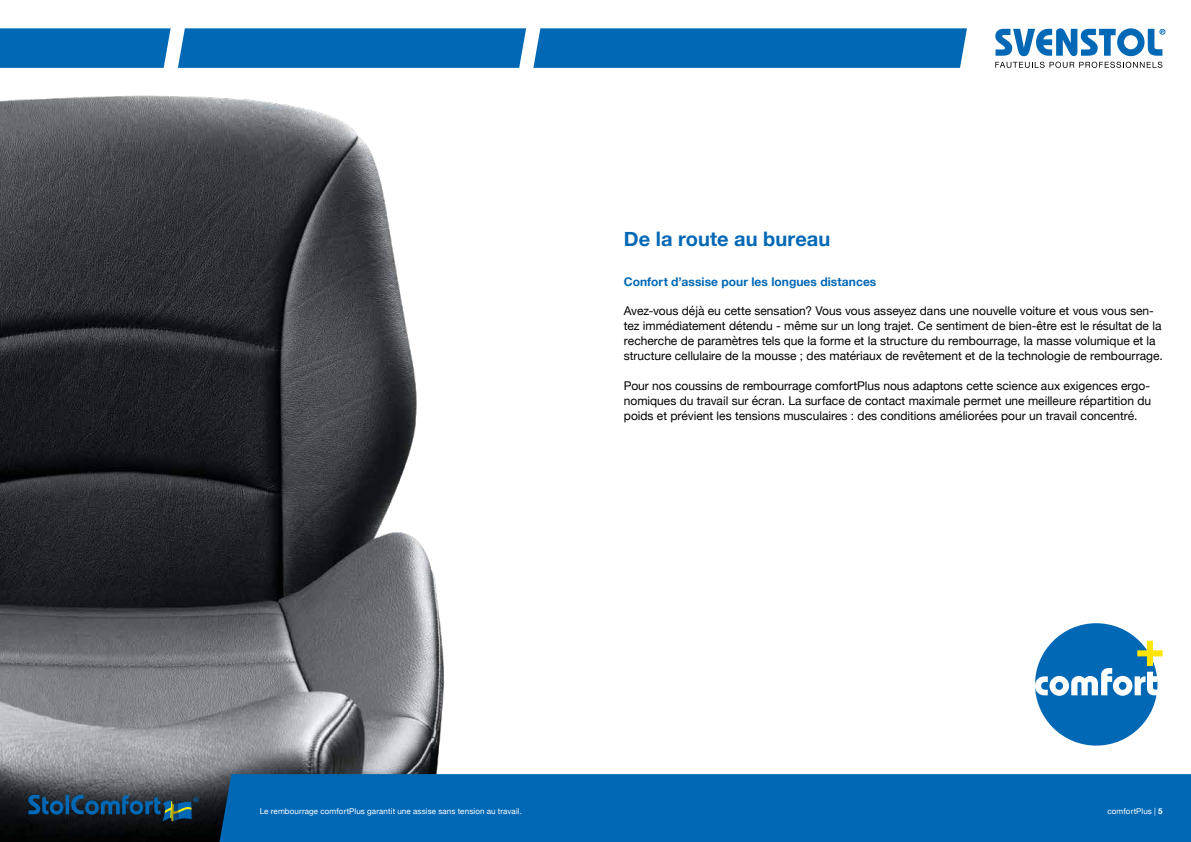
<style>
.page{position:relative;width:1191px;height:842px;background:#fff}
.page>*{position:absolute;margin:0;border:0;box-sizing:border-box;transform-origin:0 0}
.t1{font:700 20px "Helvetica Neue";color:#0068b5}
.t2{font:12px/15px "Helvetica Neue";color:#000}
.t3{font:700 12px "Helvetica Neue";letter-spacing:.005em;color:#0068b5}
.t4{font:8px "Helvetica Neue";letter-spacing:.015em;color:#fff}
.s1{font-weight:700}
</style>
<div class="page">
<img style="left:0;top:95px;width:444px;height:747px">
<div style="left:1035px;top:623px;width:122px;height:123px;background:#0068b5;border-radius:50%"></div>
<svg style="left:1035px;top:641px;width:127px;height:55px"></svg>
<svg style="left:0;top:28px;width:171px;height:40px;background:#086db7"></svg>
<svg style="left:178px;top:28px;width:348px;height:40px;background:#076cb7"></svg>
<div style="left:533px;top:28px;width:434px;height:40px;background:#0068b5"></div>
<svg style="left:28px;top:795px;width:170px;height:26px;background:#183c54"></svg>
<div style="left:217px;top:774px;width:974px;height:68px;background:#0068b5"></div>
<svg style="left:995px;top:28px;width:170px;height:28px"></svg>
<svg style="left:995px;top:62px;width:167px;height:6px"></svg>
<h1 class="t1" style="left:624px;top:223px;width:208px">De la route au bureau</h1>
<p class="t3" style="left:624px;top:272px;width:254px">Confort d’assise pour les longues distances</p>
<p class="t2" style="left:624px;top:304px;width:540px">Avez-vous déjà eu cette sensation? Vous vous asseyez dans une nouvelle voiture et vous vous sen&shy;tez immédiatement détendu - même sur un long trajet. Ce sentiment de bien-être est le résultat de la recherche de paramètres tels que la forme et la structure du rembourrage, la masse volumique et la structure cellulaire de la mousse ; des matériaux de revêtement et de la technologie de rembourrage.</p>
<p class="t2" style="left:624px;top:378px;width:529px;text-align:justify">Pour nos coussins de rembourrage comfortPlus nous adaptons cette science aux exigences ergo&shy;nomiques du travail sur écran. La surface de contact maximale permet une meilleure répartition du poids et prévient les tensions musculaires : des conditions améliorées pour un travail concentré.</p>
<p class="t4" style="left:260px;top:806px;width:264px">Le rembourrage comfortPlus garantit une assise sans tension au travail.</p>
<p class="t4" style="left:1107px;top:806px;width:57px">comfortPlus | <span class="s1">5</span></p>
</div>
